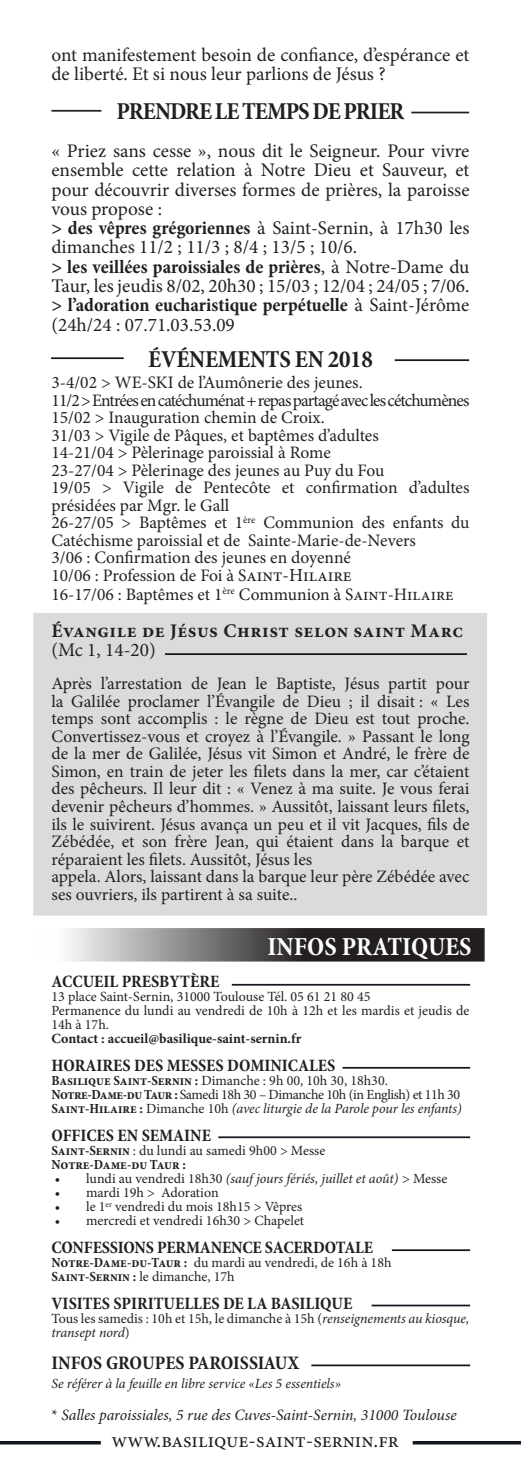
<style>
.page{position:relative;width:521px;height:1474px;background:#fff}
.page>*{position:absolute;margin:0;border:0;box-sizing:border-box;transform-origin:0 0}
.t1{font:700 condensed 26.25px "Minion Pro";color:#fff}
.t2{font:700 condensed 24.5px "Minion Pro";letter-spacing:-.04em;color:#231f20}
.t3{font:700 condensed 24.5px "Minion Pro";letter-spacing:-.01em;color:#231f20}
.t4{font:21px "Minion Pro";color:#231f20}
.t5{font:19.25px/19.2px "Minion Pro";color:#231f20}
.t6{font:700 condensed 19.25px/19.2px "Minion Pro";color:#231f20}
.t7{font:700 19.25px "Minion Pro";letter-spacing:.03em;color:#231f20}
.t8{font:17.5px/17.5px "Minion Pro";color:#231f20}
.t9{font:700 condensed 17.5px "Minion Pro";color:#231f20}
.t10{font:17.5px "Minion Pro";letter-spacing:-.05em;color:#231f20}
.t11{font:italic 15.75px "Minion Pro";letter-spacing:-.005em;color:#231f20}
.t12{font:14px/14px "Minion Pro";color:#231f20}
.t13{font:italic 14px "Minion Pro";letter-spacing:-.005em;color:#231f20}
.t14{font:14px "Minion Pro";letter-spacing:-.03em;color:#231f20}
.t15{font:700 14px "Minion Pro";letter-spacing:.005em;color:#231f20}
.t16{font:700 condensed 14px "Minion Pro";letter-spacing:-.005em;color:#231f20}
.s1{font-weight:700;font-stretch:condensed}
.s2{font-weight:400;font-stretch:normal}
.s3{font-size:18.38px}
.s4{font-weight:700;font-style:normal;font-stretch:condensed}
.s5{font-style:normal}
.s6{font-style:italic}
</style>
<div class="page">
<div style="left:34px;top:614px;width:452px;height:300px;background:#dcdbdc"></div>
<svg style="left:68px;top:931px;width:414px;height:27px;background:#5f5c5d"></svg>
<div style="left:33px;top:928px;width:452px;height:33px;border:2px solid #231f20"></div>
<svg style="left:0;top:1441px;width:101px;height:3px"></svg>
<svg style="left:413px;top:1441px;width:108px;height:3px"></svg>
<hr style="left:165px;top:653px;width:302px;height:2px;background:#121921">
<hr style="left:218px;top:1136px;width:252px;height:2px;background:#121921">
<hr style="left:342px;top:1066px;width:128px;height:2px;background:#121921">
<hr style="left:392px;top:1249px;width:78px;height:1px;background:#121921">
<hr style="left:372px;top:1304px;width:98px;height:2px;background:#121921">
<hr style="left:232px;top:983px;width:238px;height:2px;background:#121921">
<hr style="left:311px;top:1364px;width:159px;height:2px;background:#121921">
<hr style="left:395px;top:359px;width:74px;height:2px;background:#121921">
<hr style="left:51px;top:357px;width:73px;height:2px;background:#121921">
<hr style="left:51px;top:110px;width:50px;height:2px;background:#231f20">
<hr style="left:411px;top:112px;width:58px;height:1px;background:#231f20">
<p class="t5" style="left:51px;top:45px;width:419px">ont manifestement besoin de confiance, d’espérance et de liberté. Et si nous leur parlions de Jésus ?</p>
<p class="t2" style="left:117px;top:94px;width:289px">PRENDRE LE TEMPS DE PRIER</p>
<p class="t5" style="left:51px;top:141px;width:419px;text-align:justify">« Priez sans cesse », nous dit le Seigneur. Pour vivre ensemble cette relation à Notre Dieu et Sauveur, et pour découvrir diverses formes de prières, la paroisse vous propose :</p>
<p class="t5" style="left:51px;top:218px;width:419px"><span class="s1">&gt; des vêpres grégoriennes</span> à Saint-Sernin, à 17h30 les dimanches 11/2 ; 11/3 ; 8/4 ; 13/5 ; 10/6.</p>
<p class="t5" style="left:51px;top:257px;width:419px"><span class="s1">&gt; les veillées paroissiales de prières</span>, à Notre-Dame du<br>Taur, les jeudis 8/02, 20h30 ; 15/03 ; 12/04 ; 24/05 ; 7/06.</p>
<p class="t6" style="left:51px;top:295px;width:419px">&gt; l’adoration eucharistique perpétuelle <span class="s2">à Saint-Jérôme (24h/24 : 07.71.03.53.09</span></p>
<p class="t3" style="left:148px;top:342px;width:226px">ÉVÉNEMENTS EN 2018</p>
<p class="t8" style="left:51px;top:374px;width:313px">3-4/02 &gt; WE-SKI de l’Aumônerie des jeunes.</p>
<p class="t10" style="left:51px;top:388px;width:419px">11/2 &gt; Entrées en catéchuménat + repas partagé avec les cétchumènes</p>
<p class="t8" style="left:51px;top:409px;width:275px">15/02 &gt; Inauguration chemin de Croix.</p>
<p class="t8" style="left:51px;top:426px;width:329px">31/03 &gt; Vigile de Pâques, et baptêmes d’adultes</p>
<p class="t8" style="left:51px;top:444px;width:281px">14-21/04 &gt; Pèlerinage paroissial à Rome</p>
<p class="t8" style="left:51px;top:461px;width:335px">23-27/04 &gt; Pèlerinage des jeunes au Puy du Fou</p>
<p class="t8" style="left:51px;top:479px;width:419px">19/05 &gt; Vigile de Pentecôte et confirmation d’adultes présidées par Mgr. le Gall</p>
<p class="t8" style="left:51px;top:514px;width:419px">26-27/05 &gt; Baptêmes et 1<sup>ère</sup> Communion des enfants du<br>Catéchisme paroissial et de Sainte-Marie-de-Nevers</p>
<p class="t8" style="left:51px;top:549px;width:301px">3/06 : Confirmation des jeunes en doyenné</p>
<p class="t8" style="left:51px;top:566px;width:302px">10/06 : Profession de Foi à S<span class="s3">aint-Hilaire</span></p>
<p class="t8" style="left:51px;top:586px;width:403px">16-17/06 : Baptêmes et 1<sup>ère</sup> Communion à Saint-Hilaire</p>
<p class="t7" style="left:51px;top:617px;width:413px">Évangile de Jésus Christ selon saint Marc</p>
<p class="t5" style="left:51px;top:640px;width:106px">(Mc 1, 14-20)</p>
<p class="t8" style="left:51px;top:675px;width:419px;text-align:justify">Après l’arrestation de Jean le Baptiste, Jésus partit pour la Galilée proclamer l’Évangile de Dieu ; il disait : « Les temps sont accomplis : le règne de Dieu est tout proche.<br>Convertissez-vous et croyez à l’Évangile. » Passant le long de la mer de Galilée, Jésus vit Simon et André, le frère de Simon, en train de jeter les filets dans la mer, car c’étaient des pêcheurs. Il leur dit : « Venez à ma suite. Je vous ferai devenir pêcheurs d’hommes. » Aussitôt, laissant leurs filets, ils le suivirent. Jésus avança un peu et il vit Jacques, fils de Zébédée, et son frère Jean, qui étaient dans la barque et réparaient les filets. Aussitôt, Jésus les</p>
<p class="t8" style="left:51px;top:867px;width:419px">appela. Alors, laissant dans la barque leur père Zébédée avec ses ouvriers, ils partirent à sa suite..</p>
<p class="t1" style="left:268px;top:928px;width:206px">INFOS PRATIQUES</p>
<p class="t9" style="left:51px;top:969px;width:169px">ACCUEIL PRESBYTÈRE</p>
<p class="t12" style="left:51px;top:989px;width:320px">13 place Saint-Sernin, 31000 Toulouse Tél. 05 61 21 80 45</p>
<p class="t12" style="left:51px;top:1003px;width:419px">Permanence du lundi au vendredi de 10h à 12h et les mardis et jeudis de<br>14h à 17h.</p>
<p class="t15" style="left:51px;top:1028px;width:252px">Contact : accueil@basilique-saint-sernin.fr</p>
<p class="t9" style="left:51px;top:1053px;width:285px">HORAIRES DES MESSES DOMINICALES</p>
<p class="t12" style="left:51px;top:1073px;width:338px"><span class="s1">Basilique Saint-Sernin :</span> Dimanche : 9h 00, 10h 30, 18h30.</p>
<p class="t14" style="left:51px;top:1085px;width:410px"><span class="s1">Notre-Dame-du Taur :</span> Samedi 18h 30 – Dimanche 10h (in English) et 11h 30</p>
<p class="t13" style="left:51px;top:1099px;width:412px"><span class="s4">Saint-Hilaire :</span> <span class="s5">Dimanche 10h</span> (avec liturgie de la Parole pour les enfants)</p>
<p class="t9" style="left:51px;top:1123px;width:161px">OFFICES EN SEMAINE</p>
<p class="t12" style="left:51px;top:1143px;width:275px"><span class="s1">Saint-Sernin</span> : du lundi au samedi 9h00 &gt; Messe</p>
<p class="t16" style="left:51px;top:1155px;width:136px">Notre-Dame-du Taur :</p>
<p class="t13" style="left:55px;top:1169px;width:394px"><span class="s5">• lundi au vendredi 18h30</span> (sauf jours fériés, juillet et août) &gt; <span class="s5">Messe</span></p>
<p class="t12" style="left:55px;top:1185px;width:165px">• mardi 19h &gt; Adoration</p>
<p class="t12" style="left:55px;top:1199px;width:249px">• le 1<sup>er</sup> vendredi du mois 18h15 &gt; Vêpres</p>
<p class="t12" style="left:55px;top:1213px;width:251px">• mercredi et vendredi 16h30 &gt; Chapelet</p>
<p class="t9" style="left:51px;top:1235px;width:323px">CONFESSIONS PERMANENCE SACERDOTALE</p>
<p class="t12" style="left:51px;top:1255px;width:342px"><span class="s1">Notre-Dame-du-Taur :</span> du mardi au vendredi, de 16h à 18h</p>
<p class="t12" style="left:51px;top:1269px;width:185px"><span class="s1">Saint-Sernin :</span> le dimanche, 17h</p>
<p class="t9" style="left:51px;top:1291px;width:302px">VISITES SPIRITUELLES DE LA BASILIQUE</p>
<p class="t12" style="left:51px;top:1311px;width:419px">Tous les samedis : 10h et 15h, le dimanche à 15h (<span class="s6">renseignements au kiosque, transept nord</span>)</p>
<p class="t6" style="left:51px;top:1352px;width:249px">INFOS GROUPES PAROISSIAUX</p>
<p class="t13" style="left:51px;top:1373px;width:291px">Se référer à la feuille en libre service «Les 5 essentiels»</p>
<p class="t11" style="left:51px;top:1403px;width:407px"><span class="s5">*</span> Salles paroissiales, 5 rue des Cuves-Saint-Sernin, 31000 Toulouse</p>
<p class="t4" style="left:112px;top:1426px;width:289px">www.basilique-saint-sernin.fr</p>
</div>
